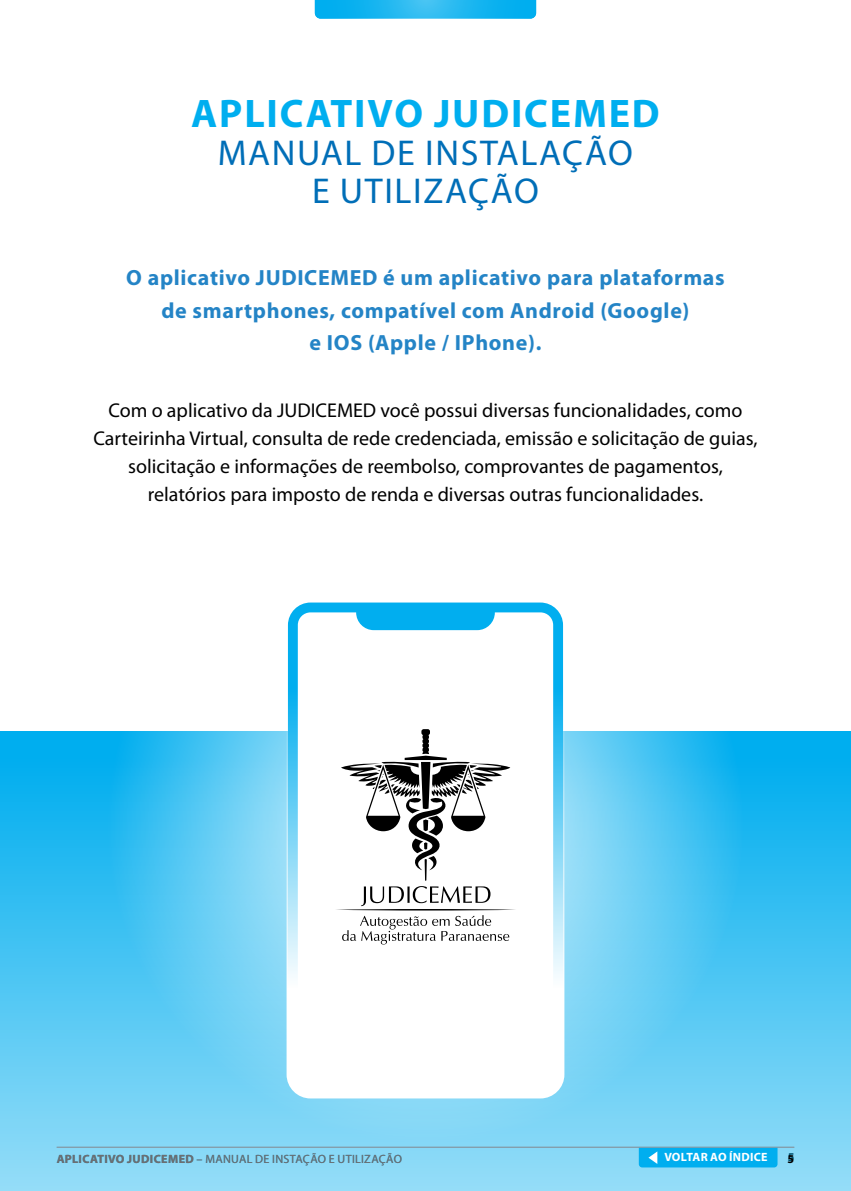
<style>
.page{position:relative;width:851px;height:1191px;background:#fff}
.page>*{position:absolute;margin:0;border:0;box-sizing:border-box;transform-origin:0 0}
.TITULO_01{font:700 40px "Myriad Pro";letter-spacing:.045em;color:#00aeef}
.TITULO_01-2{font:36px/38px "Myriad Pro";letter-spacing:.045em;color:#006eb7;text-align:center}
.t1{font:700 22px/32px "Myriad Pro";letter-spacing:.03em;color:#2484c6;text-align:center}
.t2{font:20px/28px "Myriad Pro";color:#000;text-align:center}
.t3{font:12px "Myriad Pro";letter-spacing:.025em;color:#6d6e71}
.t4{font:700 12px "Myriad Pro";letter-spacing:.015em;color:#fff}
.corpo_do_texto{font:700 12px "Myriad Pro";color:#000}
.s1{font-weight:700}
</style>
<div class="page">
<div style="left:0;top:731px;width:850px;height:460px;background:linear-gradient(to bottom,#00abef,#95dcf7)"></div>
<svg style="left:108px;top:508px;width:635px;height:635px"></svg>
<svg style="left:315px;top:0;width:221px;height:19px"></svg>
<svg style="left:285px;top:600px;width:280px;height:499px"></svg>
<hr style="left:335px;top:909px;width:181px;height:1px;background:#000;border-radius:50%">
<svg style="left:341px;top:729px;width:169px;height:177px"></svg>
<svg style="left:342px;top:915px;width:167px;height:29px"></svg>
<svg style="left:638px;top:1147px;width:139px;height:20px"></svg>
<hr style="left:57px;top:1146px;width:737px;height:1px;background:#849daa">
<p class="TITULO_01" style="left:191px;top:87px;width:470px">APLICATIVO JUDICEMED</p>
<p class="TITULO_01-2" style="left:218px;top:133px;width:416px">MANUAL DE INSTALAÇÃO<br>E UTILIZAÇÃO</p>
<p class="t1" style="left:126px;top:261px;width:600px">O aplicativo JUDICEMED é um aplicativo para plataformas de smartphones, compatível com Android (Google)<br>e IOS (Apple / IPhone).</p>
<p class="t2" style="left:93px;top:396px;width:665px">Com o aplicativo da JUDICEMED você possui diversas funcionalidades, como Carteirinha Virtual, consulta de rede credenciada, emissão e solicitação de guias, solicitação e informações de reembolso, comprovantes de pagamentos, relatórios para imposto de renda e diversas outras funcionalidades.</p>
<p class="t3" style="left:57px;top:1151px;width:347px"><span class="s1">APLICATIVO JUDICEMED</span> – MANUAL DE INSTAÇÃO E UTILIZAÇÃO</p>
<p class="t4" style="left:664px;top:1149px;width:105px">VOLTAR AO ÍNDICE</p>
<p class="corpo_do_texto" style="left:787px;top:1150px;width:8px">5</p>
</div>
